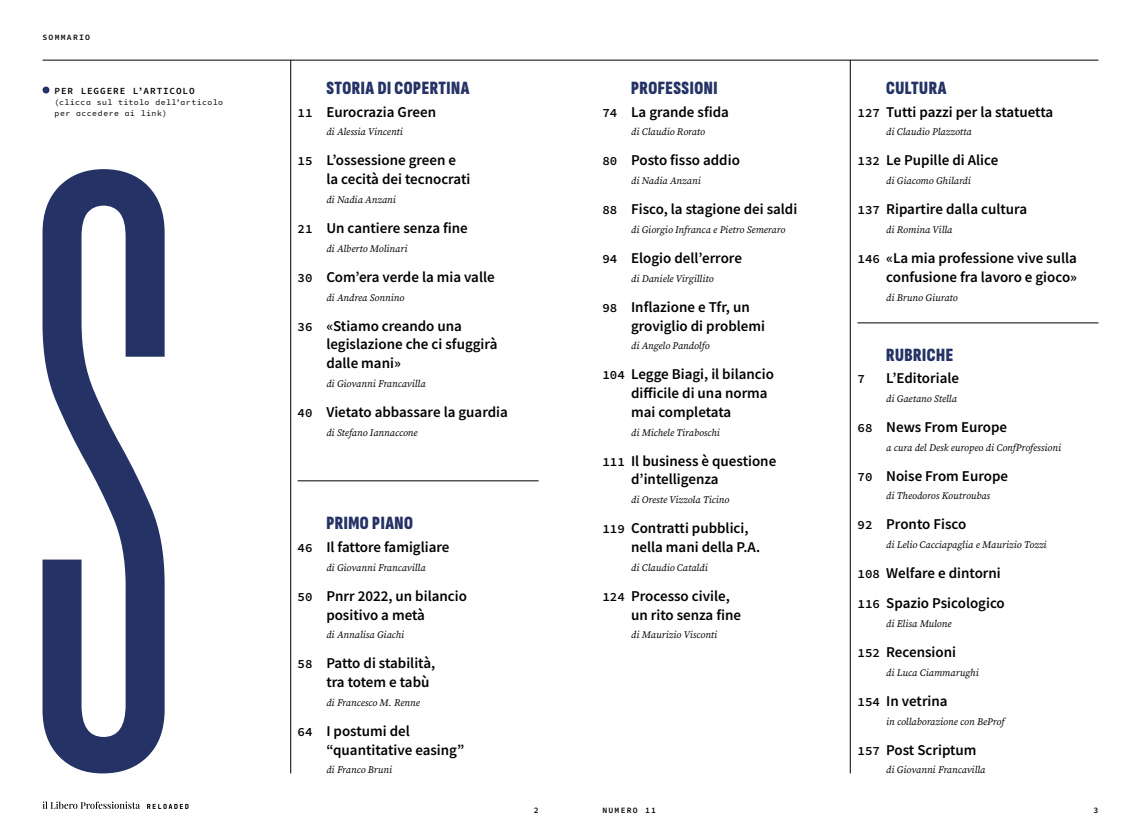
<style>
.page{position:relative;width:1141px;height:837px;background:#fff}
.page>*{position:absolute;margin:0;border:0;box-sizing:border-box;transform-origin:0 0}
.t1{font:900 extra-condensed 18.75px "Sofia Sans";letter-spacing:.03em;color:#243265}
.t2{font:600 15px/18.8px "Source Sans Pro";color:#000}
.t3{font:12.5px "Source Code Variable";color:#000}
.t4{font:italic 10px "Source Serif Variable";color:#000}
.t5{font:9.38px "Source Code Variable";letter-spacing:.095em;color:#000}
.t6{font:8.12px/11.2px "Source Code Variable";letter-spacing:.065em;color:#000}
.t7{font:600 8.12px "Source Code Pro";letter-spacing:.15em;color:#000}
.t8{font:8.12px "Source Code Variable";letter-spacing:.15em;color:#000}
</style>
<div class="page">
<svg style="left:43px;top:801px;width:97px;height:7px"></svg>
<svg style="left:147px;top:803px;width:42px;height:5px"></svg>
<hr style="left:43px;top:60px;width:1055px;height:1px;background:#000">
<hr style="left:298px;top:480px;width:241px;height:1px;background:#000">
<svg style="left:43px;top:169px;width:122px;height:604px;fill:#243265"></svg>
<hr style="left:290px;top:60px;width:1px;height:713px;background:#000">
<hr style="left:850px;top:60px;width:1px;height:713px;background:#000">
<div style="left:43px;top:86px;width:6px;height:7px;background:#243265;border-radius:50%"></div>
<hr style="left:857px;top:322px;width:241px;height:1px;background:#000">
<p class="t8" style="left:43px;top:32px;width:49px">SOMMARIO</p>
<p class="t1" style="left:326px;top:76px;width:145px">STORIA DI COPERTINA</p>
<p class="t1" style="left:631px;top:76px;width:88px">PROFESSIONI</p>
<p class="t1" style="left:886px;top:76px;width:62px">CULTURA</p>
<p class="t5" style="left:55px;top:84px;width:142px">PER LEGGERE L’ARTICOLO</p>
<p class="t6" style="left:55px;top:97px;width:170px">(clicca sul titolo dell’articolo per accedere ai link)</p>
<p class="t2" style="left:326px;top:102px;width:111px">Eurocrazia Green</p>
<p class="t4" style="left:326px;top:125px;width:78px">di Alessia Vincenti</p>
<p class="t2" style="left:326px;top:151px;width:145px">L’ossessione green e la cecità dei tecnocrati</p>
<p class="t4" style="left:326px;top:193px;width:71px">di Nadia Anzani</p>
<p class="t2" style="left:326px;top:218px;width:143px">Un cantiere senza fine</p>
<p class="t4" style="left:326px;top:241px;width:83px">di Alberto Molinari</p>
<p class="t2" style="left:326px;top:267px;width:170px">Com’era verde la mia valle</p>
<p class="t4" style="left:326px;top:290px;width:80px">di Andrea Sonnino</p>
<p class="t2" style="left:326px;top:316px;width:173px">«Stiamo creando una legislazione che ci sfuggirà dalle mani»</p>
<p class="t4" style="left:326px;top:376px;width:101px">di Giovanni Francavilla</p>
<p class="t2" style="left:326px;top:402px;width:183px">Vietato abbassare la guardia</p>
<p class="t4" style="left:326px;top:425px;width:93px">di Stefano Iannaccone</p>
<p class="t2" style="left:631px;top:102px;width:99px">La grande sfida</p>
<p class="t4" style="left:631px;top:125px;width:76px">di Claudio Rorato</p>
<p class="t2" style="left:631px;top:151px;width:110px">Posto fisso addio</p>
<p class="t4" style="left:631px;top:174px;width:71px">di Nadia Anzani</p>
<p class="t2" style="left:631px;top:199px;width:168px">Fisco, la stagione dei saldi</p>
<p class="t4" style="left:631px;top:223px;width:156px">di Giorgio Infranca e Pietro Semeraro</p>
<p class="t2" style="left:631px;top:248px;width:112px">Elogio dell’errore</p>
<p class="t4" style="left:631px;top:271px;width:84px">di Daniele Virgillito</p>
<p class="t2" style="left:631px;top:297px;width:135px">Inflazione e Tfr, un groviglio di problemi</p>
<p class="t4" style="left:631px;top:339px;width:80px">di Angelo Pandolfo</p>
<p class="t2" style="left:631px;top:364px;width:144px">Legge Biagi, il bilancio difficile di una norma mai completata</p>
<p class="t4" style="left:631px;top:425px;width:90px">di Michele Tiraboschi</p>
<p class="t2" style="left:631px;top:451px;width:147px">Il business è questione d’intelligenza</p>
<p class="t4" style="left:631px;top:493px;width:100px">di Oreste Vizzola Ticino</p>
<p class="t2" style="left:631px;top:518px;width:131px">Contratti pubblici, nella mani della P.A.</p>
<p class="t4" style="left:631px;top:560px;width:78px">di Claudio Cataldi</p>
<p class="t2" style="left:631px;top:586px;width:111px">Processo civile, un rito senza fine</p>
<p class="t4" style="left:631px;top:628px;width:88px">di Maurizio Visconti</p>
<p class="t2" style="left:886px;top:102px;width:168px">Tutti pazzi per la statuetta</p>
<p class="t4" style="left:886px;top:125px;width:87px">di Claudio Plazzotta</p>
<p class="t2" style="left:886px;top:151px;width:114px">Le Pupille di Alice</p>
<p class="t4" style="left:886px;top:174px;width:86px">di Giacomo Ghilardi</p>
<p class="t2" style="left:886px;top:199px;width:142px">Ripartire dalla cultura</p>
<p class="t4" style="left:886px;top:223px;width:68px">di Romina Villa</p>
<p class="t2" style="left:886px;top:248px;width:192px">«La mia professione vive sulla confusione fra lavoro e gioco»</p>
<p class="t4" style="left:886px;top:290px;width:73px">di Bruno Giurato</p>
<p class="t3" style="left:298px;top:103px;width:16px">11</p>
<p class="t3" style="left:602px;top:103px;width:16px">74</p>
<p class="t3" style="left:857px;top:103px;width:24px">127</p>
<p class="t3" style="left:298px;top:152px;width:16px">15</p>
<p class="t3" style="left:602px;top:152px;width:16px">80</p>
<p class="t3" style="left:857px;top:152px;width:24px">132</p>
<p class="t3" style="left:857px;top:201px;width:24px">137</p>
<p class="t3" style="left:602px;top:201px;width:16px">88</p>
<p class="t3" style="left:298px;top:219px;width:16px">21</p>
<p class="t3" style="left:857px;top:249px;width:24px">146</p>
<p class="t3" style="left:602px;top:249px;width:16px">94</p>
<p class="t3" style="left:298px;top:268px;width:16px">30</p>
<p class="t3" style="left:602px;top:298px;width:16px">98</p>
<p class="t3" style="left:298px;top:317px;width:16px">36</p>
<p class="t1" style="left:886px;top:342px;width:68px">RUBRICHE</p>
<p class="t3" style="left:602px;top:366px;width:24px">104</p>
<p class="t2" style="left:886px;top:368px;width:74px">L’Editoriale</p>
<p class="t4" style="left:886px;top:391px;width:72px">di Gaetano Stella</p>
<p class="t2" style="left:886px;top:417px;width:122px">News From Europe</p>
<p class="t4" style="left:886px;top:440px;width:176px">a cura del Desk europeo di ConfProfessioni</p>
<p class="t2" style="left:886px;top:466px;width:123px">Noise From Europe</p>
<p class="t4" style="left:886px;top:489px;width:106px">di Theodoros Koutroubas</p>
<p class="t2" style="left:886px;top:514px;width:82px">Pronto Fisco</p>
<p class="t4" style="left:886px;top:538px;width:162px">di Lelio Cacciapaglia e Maurizio Tozzi</p>
<p class="t2" style="left:886px;top:558px;width:120px;line-height:30px">Welfare e dintorni<br>Spazio Psicologico</p>
<p class="t4" style="left:886px;top:616px;width:67px">di Elisa Mulone</p>
<p class="t2" style="left:886px;top:642px;width:71px">Recensioni</p>
<p class="t4" style="left:886px;top:665px;width:94px">di Luca Ciammarughi</p>
<p class="t2" style="left:886px;top:691px;width:63px">In vetrina</p>
<p class="t4" style="left:886px;top:714px;width:120px">in collaborazione con BeProf</p>
<p class="t2" style="left:886px;top:739px;width:92px">Post Scriptum</p>
<p class="t4" style="left:886px;top:763px;width:101px">di Giovanni Francavilla</p>
<p class="t3" style="left:857px;top:369px;width:9px">7</p>
<p class="t3" style="left:298px;top:403px;width:16px">40</p>
<p class="t3" style="left:857px;top:418px;width:16px">68</p>
<p class="t3" style="left:602px;top:452px;width:24px">111</p>
<p class="t3" style="left:857px;top:467px;width:16px">70</p>
<p class="t1" style="left:326px;top:511px;width:88px">PRIMO PIANO</p>
<p class="t3" style="left:857px;top:516px;width:16px">92</p>
<p class="t3" style="left:602px;top:519px;width:24px">119</p>
<p class="t2" style="left:326px;top:537px;width:125px">Il fattore famigliare</p>
<p class="t4" style="left:326px;top:560px;width:101px">di Giovanni Francavilla</p>
<p class="t2" style="left:326px;top:586px;width:142px">Pnrr 2022, un bilancio positivo a metà</p>
<p class="t4" style="left:326px;top:628px;width:79px">di Annalisa Giachi</p>
<p class="t2" style="left:326px;top:653px;width:110px">Patto di stabilità, tra totem e tabù</p>
<p class="t4" style="left:326px;top:695px;width:95px">di Francesco M. Renne</p>
<p class="t2" style="left:326px;top:721px;width:139px">I postumi del “quantitative easing”</p>
<p class="t4" style="left:326px;top:763px;width:68px">di Franco Bruni</p>
<p class="t3" style="left:298px;top:538px;width:16px">46</p>
<p class="t3" style="left:857px;top:564px;width:24px">108</p>
<p class="t3" style="left:298px;top:587px;width:16px">50</p>
<p class="t3" style="left:602px;top:587px;width:24px">124</p>
<p class="t3" style="left:857px;top:594px;width:24px">116</p>
<p class="t3" style="left:857px;top:643px;width:24px">152</p>
<p class="t3" style="left:298px;top:654px;width:16px">58</p>
<p class="t3" style="left:857px;top:692px;width:24px">154</p>
<p class="t3" style="left:298px;top:722px;width:16px">64</p>
<p class="t3" style="left:857px;top:741px;width:24px">157</p>
<p class="t7" style="left:534px;top:804px;width:6px">2</p>
<p class="t7" style="left:602px;top:804px;width:55px">NUMERO 11</p>
<p class="t7" style="left:1094px;top:804px;width:6px">3</p>
</div>
